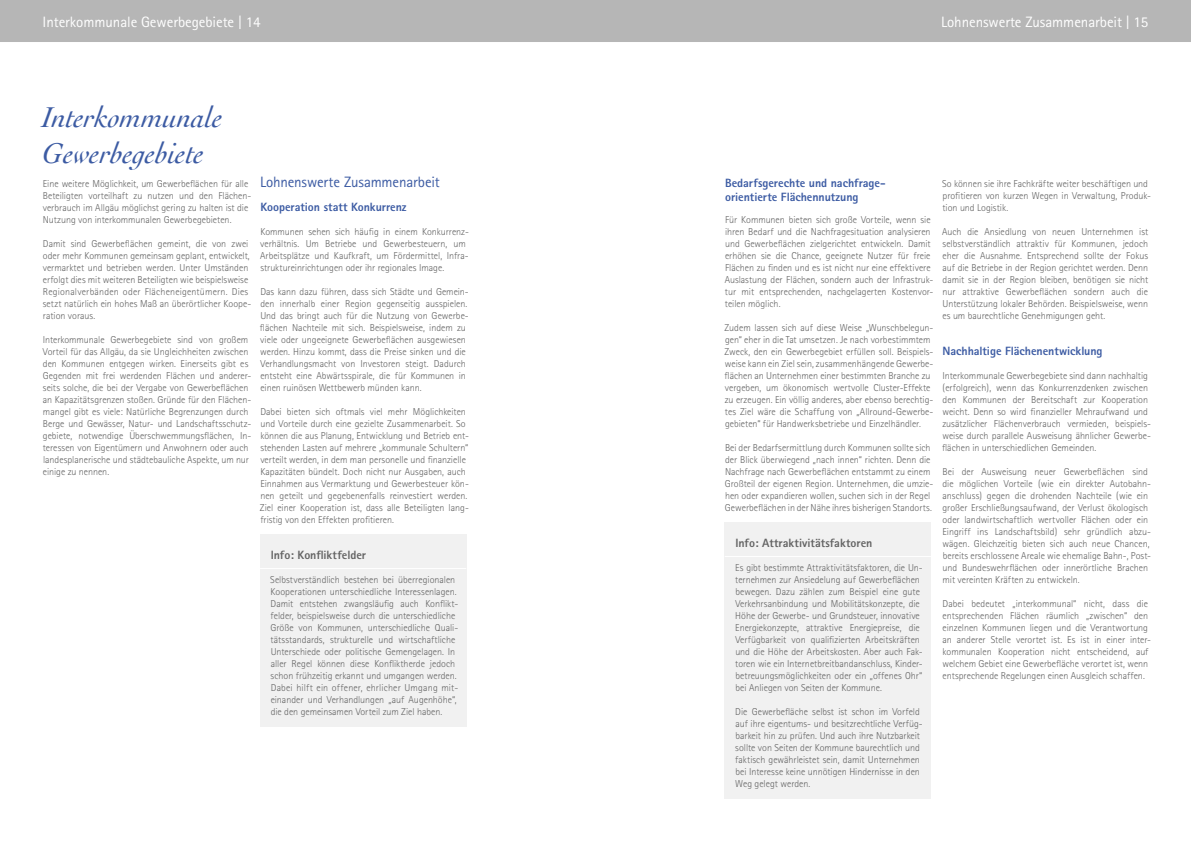
<style>
.page{position:relative;width:1191px;height:842px;background:#fff}
.page>*{position:absolute;margin:0;border:0;box-sizing:border-box;transform-origin:0 0}
.t1{font:italic 30px/36px "Cochin";letter-spacing:-.005em;color:#3c5ba3}
.t2{font:15px "Rotis Sans Serif";letter-spacing:-.005em;color:#fff}
.t3{font:15px "Rotis Sans Serif";letter-spacing:-.01em;color:#3c5ba3}
.t4{font:800 12px/14px "Rotis Sans Serif";letter-spacing:-.005em;color:#3c5ba3}
.t5{font:800 12px "Rotis Sans Serif";color:#636363}
.t6{font:300 10px/12px "Rotis Sans Serif";color:#636363}
</style>
<div class="page">
<div style="left:260px;top:535px;width:206px;height:192px;background:#f1f1f1"></div>
<hr style="left:260px;top:568px;width:206px;height:1px;background:#fff">
<div style="left:724px;top:523px;width:207px;height:276px;background:#f1f1f1"></div>
<hr style="left:724px;top:556px;width:207px;height:1px;background:#fff">
<div style="left:0;top:0;width:1191px;height:43px;background:#b6b6b6"></div>
<hr style="left:0;top:42px;width:1191px;height:1px;background:#fff">
<h2 class="t2" style="left:43px;top:13px;width:219px">Interkommunale Gewerbegebiete | 14</h2>
<h2 class="t2" style="left:941px;top:13px;width:209px">Lohnenswerte Zusammenarbeit | 15</h2>
<h1 class="t1" style="left:42px;top:97px;width:183px">Interkommunale<br>Gewerbegebiete</h1>
<p class="t6" style="left:43px;top:177px;width:209px">Eine weitere Möglichkeit, um Gewerbeflächen für alle Beteiligten vorteilhaft zu nutzen und den Flächen&shy;verbrauch im Allgäu möglichst gering zu halten ist die Nutzung von interkommunalen Gewerbegebieten.</p>
<p class="t6" style="left:43px;top:237px;width:210px">Damit sind Gewerbeflächen gemeint, die von zwei oder mehr Kommunen gemeinsam geplant, entwickelt, vermarktet und betrieben werden. Unter Umständen erfolgt dies mit weiteren Beteiligten wie beispielsweise Regionalverbänden oder Flächeneigentümern. Dies setzt natürlich ein hohes Maß an überörtlicher Koope&shy;ration voraus.</p>
<p class="t6" style="left:43px;top:333px;width:210px">Interkommunale Gewerbegebiete sind von großem Vorteil für das Allgäu, da sie Ungleichheiten zwischen den Kommunen entgegen wirken. Einerseits gibt es Gegenden mit frei werdenden Flächen und anderer&shy;seits solche, die bei der Vergabe von Gewerbeflächen an Kapazitätsgrenzen stoßen. Gründe für den Flächen&shy;mangel gibt es viele: Natürliche Begrenzungen durch Berge und Gewässer, Natur- und Landschaftsschutz&shy;gebiete, notwendige Überschwemmungsflächen, In&shy;teressen von Eigentümern und Anwohnern oder auch landesplanerische und städtebauliche Aspekte, um nur einige zu nennen.</p>
<h2 class="t3" style="left:260px;top:173px;width:181px">Lohnenswerte Zusammenarbeit</h2>
<p class="t4" style="left:260px;top:199px;width:148px">Kooperation statt Konkurrenz</p>
<p class="t6" style="left:260px;top:225px;width:210px">Kommunen sehen sich häufig in einem Konkurrenz&shy;verhältnis. Um Betriebe und Gewerbesteuern, um Arbeitsplätze und Kaufkraft, um Fördermittel, Infra&shy;struktureinrichtungen oder ihr regionales Image.</p>
<p class="t6" style="left:260px;top:285px;width:210px">Das kann dazu führen, dass sich Städte und Gemein&shy;den innerhalb einer Region gegenseitig ausspielen.<br>Und das bringt auch für die Nutzung von Gewerbe&shy;flächen Nachteile mit sich. Beispielsweise, indem zu viele oder ungeeignete Gewerbeflächen ausgewiesen werden. Hinzu kommt, dass die Preise sinken und die Verhandlungsmacht von Investoren steigt. Dadurch entsteht eine Abwärtsspirale, die für Kommunen in einen ruinösen Wettbewerb münden kann.</p>
<p class="t6" style="left:260px;top:405px;width:210px">Dabei bieten sich oftmals viel mehr Möglichkeiten und Vorteile durch eine gezielte Zusammenarbeit. So können die aus Planung, Entwicklung und Betrieb ent&shy;stehenden Lasten auf mehrere „kommunale Schultern“ verteilt werden, in dem man personelle und finanzielle Kapazitäten bündelt. Doch nicht nur Ausgaben, auch Einnahmen aus Vermarktung und Gewerbesteuer kön&shy;nen geteilt und gegebenenfalls reinvestiert werden.<br>Ziel einer Kooperation ist, dass alle Beteiligten lang&shy;fristig von den Effekten profitieren.</p>
<p class="t5" style="left:271px;top:547px;width:97px">Info: Konfliktfelder</p>
<p class="t6" style="left:270px;top:573px;width:189px">Selbstverständlich bestehen bei überregionalen Kooperationen unterschiedliche Interessenlagen.<br>Damit entstehen zwangsläufig auch Konflikt&shy;felder, beispielsweise durch die unterschiedliche Größe von Kommunen, unterschiedliche Quali&shy;tätsstandards, strukturelle und wirtschaftliche Unterschiede oder politische Gemengelagen. In aller Regel können diese Konfliktherde jedoch schon frühzeitig erkannt und umgangen werden.<br>Dabei hilft ein offener, ehrlicher Umgang mit&shy;einander und Verhandlungen „auf Augenhöhe“, die den gemeinsamen Vorteil zum Ziel haben.</p>
<p class="t4" style="left:725px;top:175px;width:162px">Bedarfsgerechte und nachfrage&shy;orientierte Flächennutzung</p>
<p class="t6" style="left:724px;top:213px;width:210px">Für Kommunen bieten sich große Vorteile, wenn sie ihren Bedarf und die Nachfragesituation analysieren und Gewerbeflächen zielgerichtet entwickeln. Damit erhöhen sie die Chance, geeignete Nutzer für freie Flächen zu finden und es ist nicht nur eine effektivere Auslastung der Flächen, sondern auch der Infrastruk&shy;tur mit entsprechenden, nachgelagerten Kostenvor&shy;teilen möglich.</p>
<p class="t6" style="left:724px;top:321px;width:210px">Zudem lassen sich auf diese Weise „Wunschbelegun&shy;gen“ eher in die Tat umsetzen. Je nach vorbestimmtem Zweck, den ein Gewerbegebiet erfüllen soll. Beispiels&shy;weise kann ein Ziel sein, zusammenhängende Gewerbe&shy;flächen an Unternehmen einer bestimmten Branche zu vergeben, um ökonomisch wertvolle Cluster-Effekte zu erzeugen. Ein völlig anderes, aber ebenso berechtig&shy;tes Ziel wäre die Schaffung von „Allround-Gewerbe&shy;gebieten“ für Handwerksbetriebe und Einzelhändler.</p>
<p class="t6" style="left:725px;top:441px;width:210px">Bei der Bedarfsermittlung durch Kommunen sollte sich der Blick überwiegend „nach innen“ richten. Denn die Nachfrage nach Gewerbeflächen entstammt zu einem Großteil der eigenen Region. Unternehmen, die umzie&shy;hen oder expandieren wollen, suchen sich in der Regel Gewerbeflächen in der Nähe ihres bisherigen Standorts.</p>
<p class="t5" style="left:735px;top:535px;width:138px">Info: Attraktivitätsfaktoren</p>
<p class="t6" style="left:735px;top:561px;width:189px">Es gibt bestimmte Attraktivitätsfaktoren, die Un&shy;ternehmen zur Ansiedelung auf Gewerbeflächen bewegen. Dazu zählen zum Beispiel eine gute Verkehrsanbindung und Mobilitätskonzepte, die Höhe der Gewerbe- und Grundsteuer, innovative Energiekonzepte, attraktive Energiepreise, die Verfügbarkeit von qualifizierten Arbeitskräften und die Höhe der Arbeitskosten. Aber auch Fak&shy;toren wie ein Internetbreitbandanschluss, Kinder&shy;betreuungsmöglichkeiten oder ein „offenes Ohr“ bei Anliegen von Seiten der Kommune.</p>
<p class="t6" style="left:735px;top:705px;width:189px">Die Gewerbefläche selbst ist schon im Vorfeld auf ihre eigentums- und besitzrechtliche Verfüg&shy;barkeit hin zu prüfen. Und auch ihre Nutzbarkeit sollte von Seiten der Kommune baurechtlich und faktisch gewährleistet sein, damit Unternehmen bei Interesse keine unnötigen Hindernisse in den Weg gelegt werden.</p>
<p class="t6" style="left:942px;top:177px;width:210px">So können sie ihre Fachkräfte weiter beschäftigen und profitieren von kurzen Wegen in Verwaltung, Produk&shy;tion und Logistik.</p>
<p class="t6" style="left:942px;top:225px;width:208px;text-align:justify">Auch die Ansiedlung von neuen Unternehmen ist selbstverständlich attraktiv für Kommunen, jedoch eher die Ausnahme. Entsprechend sollte der Fokus auf die Betriebe in der Region gerichtet werden. Denn damit sie in der Region bleiben, benötigen sie nicht nur attraktive Gewerbeflächen sondern auch die Unterstützung lokaler Behörden. Beispielsweise, wenn es um baurechtliche Genehmigungen geht.</p>
<p class="t4" style="left:942px;top:343px;width:162px">Nachhaltige Flächenentwicklung</p>
<p class="t6" style="left:942px;top:369px;width:210px">Interkommunale Gewerbegebiete sind dann nachhaltig (erfolgreich), wenn das Konkurrenzdenken zwischen den Kommunen der Bereitschaft zur Kooperation weicht. Denn so wird finanzieller Mehraufwand und zusätzlicher Flächenverbrauch vermieden, beispiels&shy;weise durch parallele Ausweisung ähnlicher Gewerbe&shy;flächen in unterschiedlichen Gemeinden.</p>
<p class="t6" style="left:942px;top:465px;width:210px">Bei der Ausweisung neuer Gewerbeflächen sind die möglichen Vorteile (wie ein direkter Autobahn&shy;anschluss) gegen die drohenden Nachteile (wie ein großer Erschließungsaufwand, der Verlust ökologisch oder landwirtschaftlich wertvoller Flächen oder ein Eingriff ins Landschaftsbild) sehr gründlich abzu&shy;wägen. Gleichzeitig bieten sich auch neue Chancen, bereits erschlossene Areale wie ehemalige Bahn-, Post&shy;und Bundeswehrflächen oder innerörtliche Brachen mit vereinten Kräften zu entwickeln.</p>
<p class="t6" style="left:942px;top:597px;width:210px">Dabei bedeutet „interkommunal“ nicht, dass die entsprechenden Flächen räumlich „zwischen“ den einzelnen Kommunen liegen und die Verantwortung an anderer Stelle verortet ist. Es ist in einer inter&shy;kommunalen Kooperation nicht entscheidend, auf welchem Gebiet eine Gewerbefläche verortet ist, wenn entsprechende Regelungen einen Ausgleich schaffen.</p>
</div>
